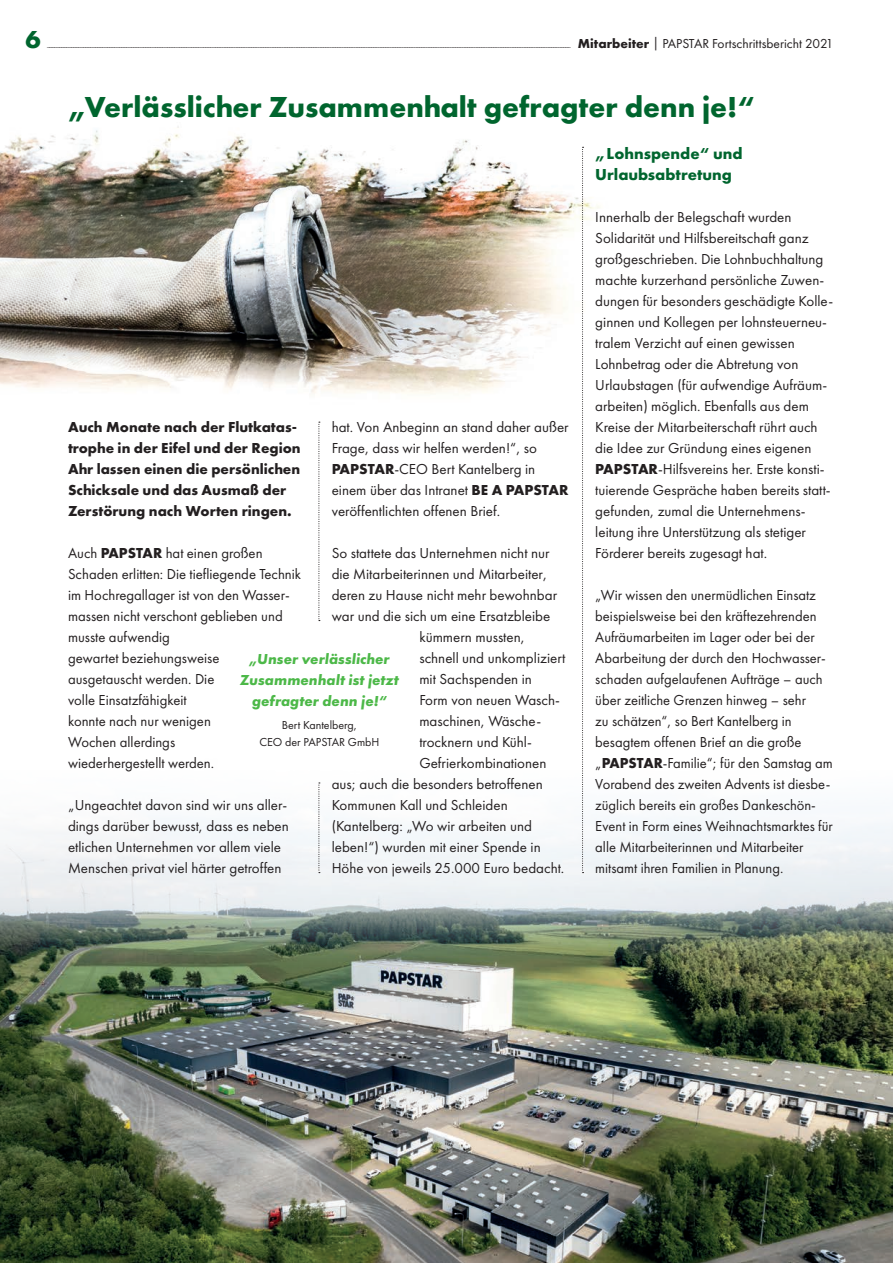
<style>
.page{position:relative;width:893px;height:1263px;background:#fff}
.page>*{position:absolute;margin:0;border:0;box-sizing:border-box;transform-origin:0 0}
.t1{font:700 30px "Futura PT";color:#00652e}
.t2{font:700 25.5px "Futura PT";color:#00652e}
.t3{font:700 16.5px/21px "Futura PT";color:#00652e}
.t4{font:15px/21px "Futura PT";color:#231f20}
.t5{font:700 15px/21px "Futura PT";color:#231f20}
.t6{font:italic 700 15px/21px "Futura PT";color:#4cb848;text-align:center}
.t7{font:13.5px "Futura PT";color:#231f20}
.t8{font:12px/16.8px "Futura PT";color:#231f20;text-align:center}
.t9{font:6px "Futura PT";color:#231f20}
.s1{font-weight:700}
</style>
<div class="page">
<img style="left:0;top:126px;width:600px;height:297px">
<img style="left:0;top:782px;width:893px;height:481px">
<svg style="left:318px;top:782px;width:2px;height:91px"></svg>
<svg style="left:582px;top:147px;width:2px;height:726px"></svg>
<svg style="left:318px;top:422px;width:2px;height:199px"></svg>
<h2 class="t2" style="left:26px;top:23px;width:17px">6</h2>
<p class="t9" style="left:47px;top:42px;width:525px">__________________________________________________________________________________________________________________________________________________________________________________________________________________________</p>
<p class="t7" style="left:578px;top:36px;width:257px"><span class="s1">Mitarbeiter</span> | PAPSTAR Fortschrittsbericht 2021</p>
<h1 class="t1" style="left:68px;top:88px;width:688px">„Verlässlicher Zusammenhalt gefragter denn je!“</h1>
<p class="t4" style="left:332px;top:416px;width:239px">hat. Von Anbeginn an stand daher außer Frage, dass wir helfen werden!“, so <span class="s1">PAPSTAR</span>-CEO Bert Kantelberg in einem über das Intranet <span class="s1">BE A PAPSTAR </span>veröffentlichten offenen Brief.</p>
<p class="t4" style="left:332px;top:542px;width:219px">So stattete das Unternehmen nicht nur</p>
<p class="t4" style="left:332px;top:563px;width:217px">die Mitarbeiterinnen und Mitarbeiter,</p>
<p class="t4" style="left:332px;top:584px;width:227px">deren zu Hause nicht mehr bewohnbar</p>
<p class="t4" style="left:332px;top:605px;width:220px">war und die sich um eine Ersatzbleibe</p>
<p class="t4" style="left:419px;top:626px;width:107px">kümmern mussten,</p>
<p class="t4" style="left:419px;top:647px;width:147px">schnell und unkompliziert</p>
<p class="t4" style="left:419px;top:668px;width:114px">mit Sachspenden in</p>
<p class="t4" style="left:419px;top:689px;width:142px">Form von neuen Wasch-</p>
<p class="t4" style="left:419px;top:710px;width:123px">maschinen, Wäsche-</p>
<p class="t4" style="left:419px;top:731px;width:114px">trocknern und Kühl-</p>
<p class="t4" style="left:419px;top:752px;width:129px">Gefrierkombinationen</p>
<p class="t4" style="left:332px;top:773px;width:213px">aus; auch die besonders betroffenen</p>
<p class="t4" style="left:332px;top:794px;width:178px">Kommunen Kall und Schleiden</p>
<p class="t4" style="left:332px;top:815px;width:202px">(Kantelberg: „Wo wir arbeiten und</p>
<p class="t4" style="left:332px;top:836px;width:211px">leben!“) wurden mit einer Spende in</p>
<p class="t4" style="left:332px;top:857px;width:234px">Höhe von jeweils 25.000 Euro bedacht.</p>
<p class="t5" style="left:68px;top:416px;width:234px">Auch Monate nach der Flutkatas&shy;trophe in der Eifel und der Region<br>Ahr lassen einen die persönlichen<br>Schicksale und das Ausmaß der<br>Zerstörung nach Worten ringen.</p>
<p class="t4" style="left:68px;top:542px;width:235px">Auch <span class="s1">PAPSTAR</span> hat einen großen<br>Schaden erlitten: Die tiefliegende Technik im Hochregallager ist von den Wasser&shy;massen nicht verschont geblieben und musste aufwendig<br>gewartet beziehungsweise<br>ausgetauscht werden. Die<br>volle Einsatzfähigkeit<br>konnte nach nur wenigen<br>Wochen allerdings<br>wiederhergestellt werden.</p>
<p class="t4" style="left:68px;top:794px;width:222px">„Ungeachtet davon sind wir uns aller&shy;dings darüber bewusst, dass es neben etlichen Unternehmen vor allem viele Menschen privat viel härter getroffen</p>
<p class="t6" style="left:240px;top:648px;width:160px">„Unser verlässlicher<br>Zusammenhalt ist jetzt gefragter denn je!“</p>
<p class="t8" style="left:259px;top:717px;width:122px">Bert Kantelberg,<br>CEO der PAPSTAR GmbH</p>
<p class="t3" style="left:595px;top:143px;width:149px">„Lohnspende“ und<br>Urlaubsabtretung</p>
<p class="t4" style="left:595px;top:206px;width:240px">Innerhalb der Belegschaft wurden Solidarität und Hilfsbereitschaft ganz großgeschrieben. Die Lohnbuchhaltung machte kurzerhand persönliche Zuwen&shy;dungen für besonders geschädigte Kolle&shy;ginnen und Kollegen per lohnsteuerneu&shy;tralem Verzicht auf einen gewissen Lohnbetrag oder die Abtretung von Urlaubstagen (für aufwendige Aufräum&shy;arbeiten) möglich. Ebenfalls aus dem Kreise der Mitarbeiterschaft rührt auch die Idee zur Gründung eines eigenen <span class="s1">PAPSTAR</span>-Hilfsvereins her. Erste konsti&shy;tuierende Gespräche haben bereits statt&shy;gefunden, zumal die Unternehmens&shy;leitung ihre Unterstützung als stetiger Förderer bereits zugesagt hat.</p>
<p class="t4" style="left:595px;top:584px;width:239px">„Wir wissen den unermüdlichen Einsatz beispielsweise bei den kräftezehrenden Aufräumarbeiten im Lager oder bei der Abarbeitung der durch den Hochwasser&shy;schaden aufgelaufenen Aufträge – auch über zeitliche Grenzen hinweg – sehr<br>zu schätzen“, so Bert Kantelberg in besagtem offenen Brief an die große „<span class="s1">PAPSTAR</span>-Familie“; für den Samstag am Vorabend des zweiten Advents ist diesbe&shy;züglich bereits ein großes Dankeschön-Event in Form eines Weihnachtsmarktes für alle Mitarbeiterinnen und Mitarbeiter mitsamt ihren Familien in Planung.</p>
</div>
